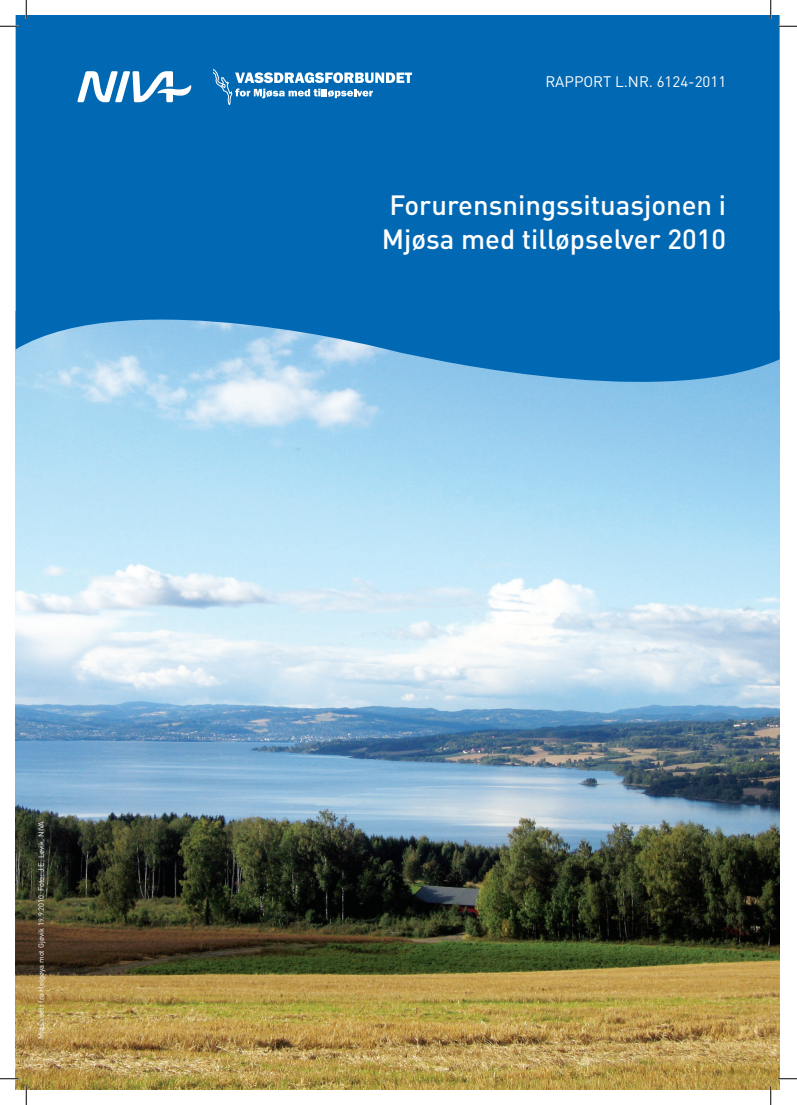
<style>
.page{position:relative;width:797px;height:1105px;background:#fff}
.page>*{position:absolute;margin:0;border:0;box-sizing:border-box;transform-origin:0 0}
.t1{font:500 27.5px/33.8px "DINOT";color:#fff}
.t2{font:15.12px "DINOT";color:#fff}
.t3{font:7.5px "DINOT";color:#fff}
</style>
<div class="page">
<img style="left:16px;top:415px;width:763px;height:674px">
<svg style="left:16px;top:16px;width:763px;height:399px;background:#1b79bc"></svg>
<svg style="left:77px;top:71px;width:114px;height:31px"></svg>
<svg style="left:213px;top:61px;width:199px;height:44px;background:#3788c3"></svg>
<svg style="left:0;top:25px;width:19px;height:2px"></svg>
<svg style="left:778px;top:25px;width:19px;height:2px"></svg>
<svg style="left:0;top:1078px;width:19px;height:1px"></svg>
<svg style="left:778px;top:1078px;width:19px;height:1px"></svg>
<svg style="left:25px;top:0;width:2px;height:19px"></svg>
<svg style="left:25px;top:1086px;width:2px;height:19px"></svg>
<svg style="left:770px;top:0;width:1px;height:19px"></svg>
<svg style="left:770px;top:1086px;width:1px;height:19px"></svg>
<p class="t3" style="left:36px;top:1039px;width:219px;rotate:-90deg">Mjøsa sett fra Helgøya mot Gjøvik 19.9.2010. Foto: J.E. Løvik, NIVA</p>
<h2 class="t2" style="left:545px;top:71px;width:182px">RAPPORT L.NR. 6124-2011</h2>
<h1 class="t1" style="left:382px;top:188px;width:346px">Forurensningssituasjonen i<br>Mjøsa med tilløpselver 2010</h1>
</div>
